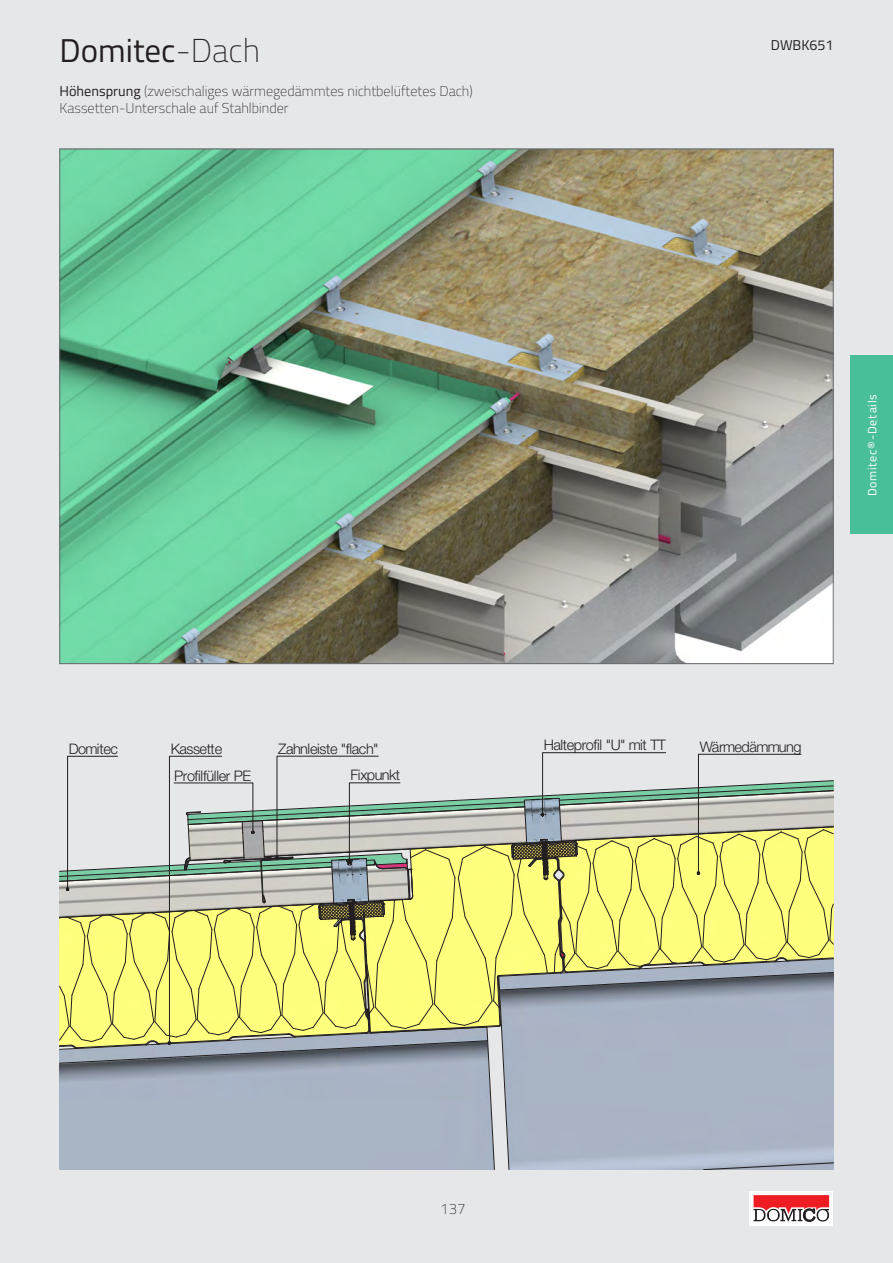
<style>
.page{position:relative;width:893px;height:1263px;background:#e6e7e9}
.page>*{position:absolute;margin:0;border:0;box-sizing:border-box;transform-origin:0 0}
._02_Subhead{font:33px "Titillium";color:#231f20}
.t1{font:100 15px "Titillium";color:#231f20}
.t2{font:300 14.55px "Helvetica Neue LT Pro";letter-spacing:-.035em;color:#231f20}
._02_Subhead-2{font:100 14.25px "Titillium";color:#231f20}
._03_Fließtext{font:100 14.25px "Titillium";color:#231f20}
.Nummer{font:14.25px "Titillium";color:#231f20}
.t3{font:12px "Titillium";letter-spacing:.07em;color:#fff}
.s1{font-weight:100}
.s2{font-weight:400}
</style>
<div class="page">
<div style="left:749px;top:1191px;width:84px;height:34px;background:#fff"></div>
<svg style="left:753px;top:1195px;width:76px;height:27px"></svg>
<div style="left:850px;top:355px;width:43px;height:178px;background:#49bf99"></div>
<img style="left:62px;top:151px;width:769px;height:511px">
<svg style="left:59px;top:752px;width:775px;height:417px;background:#c3c9a8"></svg>
<p class="_02_Subhead" style="left:60px;top:26px;width:202px">Domitec<span class="s1">-Dach</span></p>
<p class="_02_Subhead-2" style="left:60px;top:81px;width:415px"><span class="s2">Höhensprung</span> (zweischaliges wärmegedämmtes nichtbelüftetes Dach)</p>
<p class="_03_Fließtext" style="left:60px;top:98px;width:231px">Kassetten-Unterschale auf Stahlbinder</p>
<p class="Nummer" style="left:771px;top:34px;width:64px">DWBK651</p>
<p class="t3" style="left:863px;top:496px;width:104px;rotate:-90deg">Domitec®-Details</p>
<p class="t2" style="left:69px;top:740px;width:51px">Domitec</p>
<p class="t2" style="left:171px;top:740px;width:53px">Kassette</p>
<p class="t2" style="left:278px;top:740px;width:102px">Zahnleiste "flach"</p>
<p class="t2" style="left:544px;top:736px;width:124px">Halteprofil "U" mit TT</p>
<p class="t2" style="left:700px;top:738px;width:103px">Wärmedämmung</p>
<p class="t2" style="left:174px;top:766px;width:78px">Profilfüller PE</p>
<p class="t2" style="left:351px;top:766px;width:51px">Fixpunkt</p>
<p class="t1" style="left:440px;top:1198px;width:27px">137</p>
</div>
